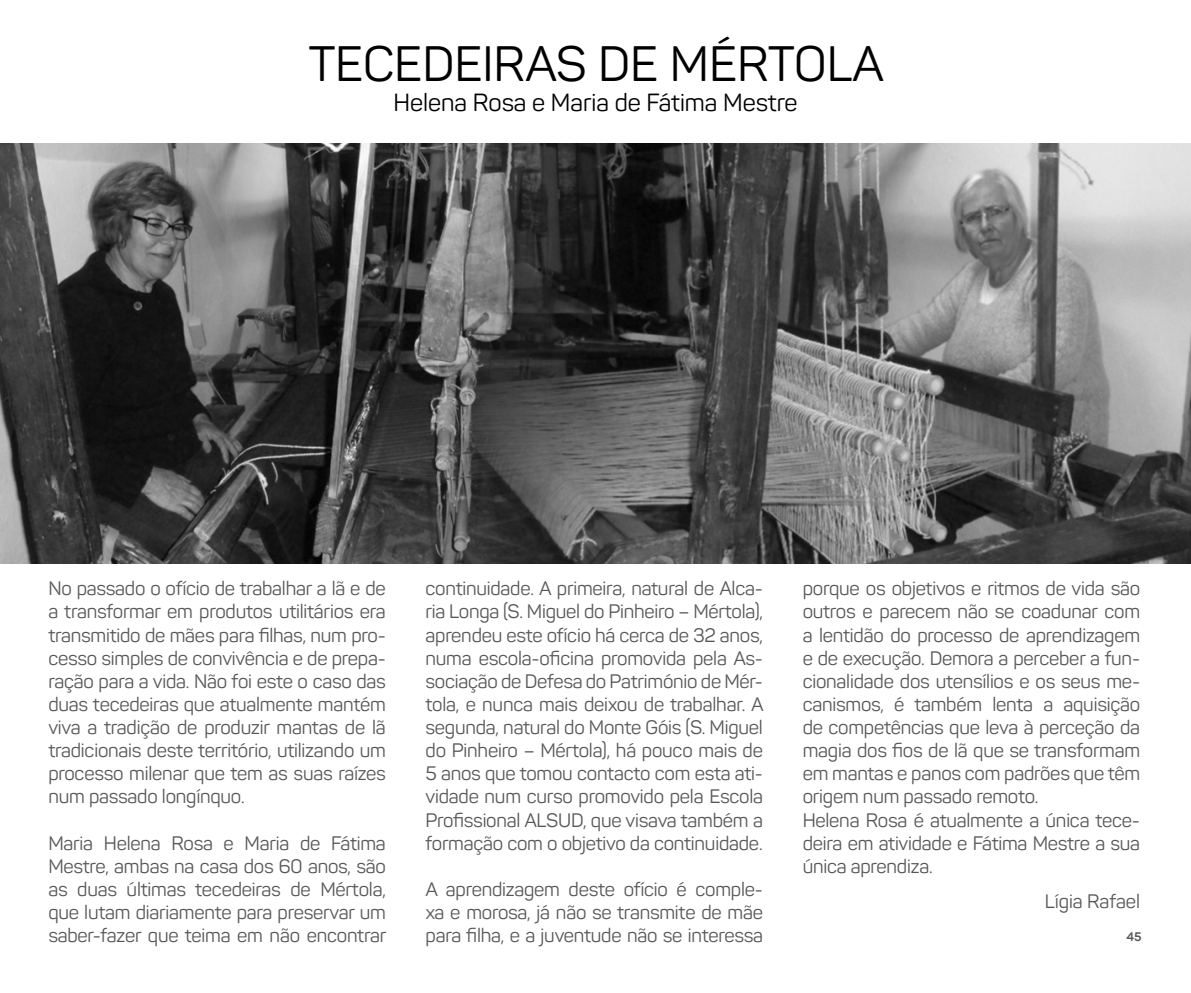
<style>
.page{position:relative;width:1191px;height:993px;background:#fff}
.page>*{position:absolute;margin:0;border:0;box-sizing:border-box;transform-origin:0 0}
.t1{font:49px "Panton";color:#000}
.t2{font:24.5px "Panton";color:#000}
.t3{font:19.25px/23.1px "Panton";letter-spacing:-.01em;color:#575756;text-align:justify}
.t4{font:700 12.25px "Panton";color:#575756}
</style>
<div class="page">
<img style="left:0;top:144px;width:1191px;height:419px">
<h1 class="t1" style="left:309px;top:34px;width:576px">TECEDEIRAS DE MÉRTOLA</h1>
<p class="t2" style="left:393px;top:87px;width:405px">Helena Rosa e Maria de Fátima Mestre</p>
<p class="t3" style="left:48px;top:576px;width:339px">No passado o ofício de trabalhar a lã e de a transformar em produtos utilitários era transmitido de mães para filhas, num pro&shy;cesso simples de convivência e de prepa&shy;ração para a vida. Não foi este o caso das duas tecedeiras que atualmente mantém viva a tradição de produzir mantas de lã tradicionais deste território, utilizando um processo milenar que tem as suas raízes num passado longínquo.</p>
<p class="t3" style="left:48px;top:831px;width:339px">Maria Helena Rosa e Maria de Fátima Mestre, ambas na casa dos 60 anos, são as duas últimas tecedeiras de Mértola, que lutam diariamente para preservar um saber-fazer que teima em não encontrar</p>
<p class="t3" style="left:425px;top:576px;width:339px">continuidade. A primeira, natural de Alca&shy;ria Longa (S. Miguel do Pinheiro – Mértola), aprendeu este ofício há cerca de 32 anos, numa escola-oficina promovida pela As&shy;sociação de Defesa do Património de Mér&shy;tola, e nunca mais deixou de trabalhar. A segunda, natural do Monte Góis (S. Miguel do Pinheiro – Mértola), há pouco mais de 5 anos que tomou contacto com esta ati&shy;vidade num curso promovido pela Escola Profissional ALSUD, que visava também a formação com o objetivo da continuidade.</p>
<p class="t3" style="left:425px;top:877px;width:339px">A aprendizagem deste ofício é comple&shy;xa e morosa, já não se transmite de mãe para filha, e a juventude não se interessa</p>
<p class="t3" style="left:802px;top:576px;width:339px;text-align:left">porque os objetivos e ritmos de vida são outros e parecem não se coadunar com a lentidão do processo de aprendizagem e de execução. Demora a perceber a fun&shy;cionalidade dos utensílios e os seus me&shy;canismos, é também lenta a aquisição de competências que leva à perceção da magia dos fios de lã que se transformam em mantas e panos com padrões que têm origem num passado remoto.<br>Helena Rosa é atualmente a única tece&shy;deira em atividade e Fátima Mestre a sua única aprendiza.</p>
<p class="t3" style="left:1044px;top:889px;width:97px">Lígia Rafael</p>
<p class="t4" style="left:1126px;top:928px;width:17px">45</p>
</div>
